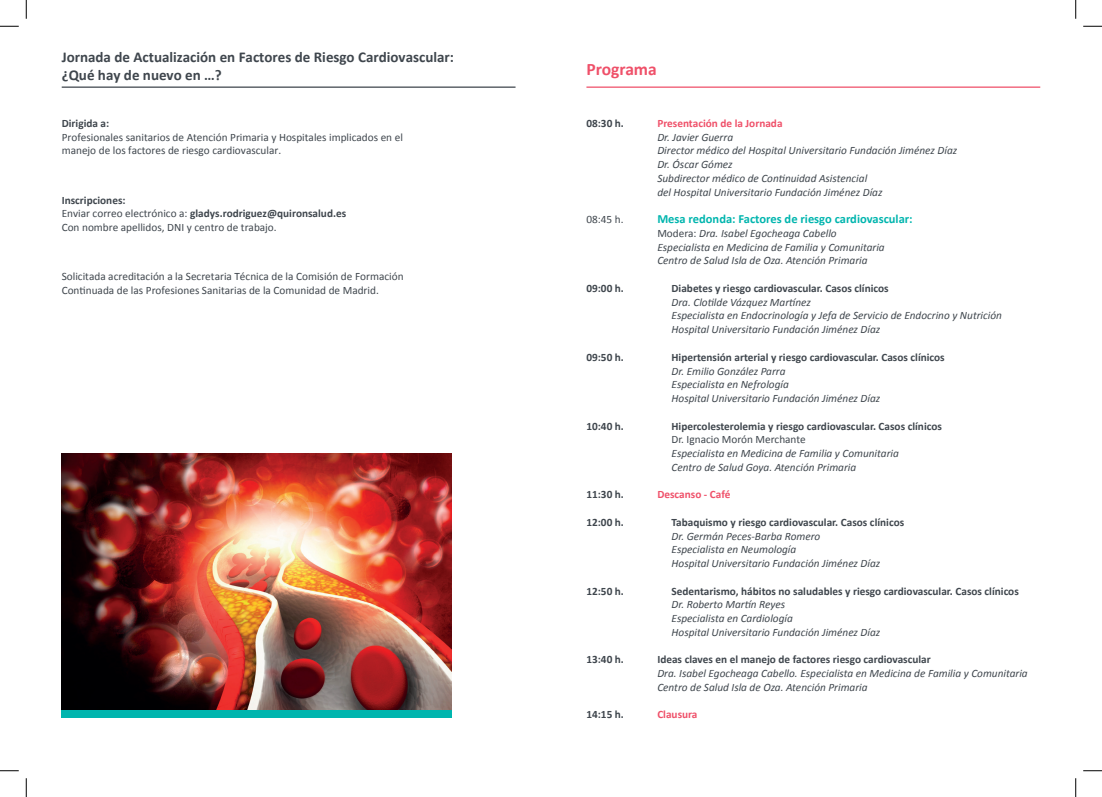
<style>
.page{position:relative;width:1102px;height:797px;background:#fff}
.page>*{position:absolute;margin:0;border:0;box-sizing:border-box;transform-origin:0 0}
.t1{font:700 17.5px "Calibri";color:#ef5069}
.t2{font:700 15px/17.5px "Calibri";color:#3f464d}
.t3{font:700 12.5px "Calibri";color:#00b5ae}
.t4{font:italic 11.25px/13.8px "Calibri";color:#3f464d}
.t5{font:700 11.25px "Calibri";color:#3f464d}
.t6{font:11.25px/13.8px "Calibri";color:#3f464d}
.t7{font:700 11.25px "Calibri";color:#ef5069}
.s1{font-weight:700}
.s2{font-weight:400}
.s3{font-style:normal}
</style>
<div class="page">
<hr style="left:586px;top:86px;width:454px;height:2px;background:#ef5069">
<img style="left:62px;top:453px;width:389px;height:257px">
<hr style="left:62px;top:86px;width:453px;height:2px;background:#3f464d">
<div style="left:62px;top:710px;width:389px;height:7px;background:#00b5ae"></div>
<svg style="left:0;top:25px;width:19px;height:2px"></svg>
<svg style="left:1083px;top:25px;width:18px;height:2px"></svg>
<svg style="left:0;top:770px;width:19px;height:1px"></svg>
<svg style="left:1083px;top:770px;width:18px;height:1px"></svg>
<svg style="left:25px;top:0;width:2px;height:19px"></svg>
<svg style="left:25px;top:778px;width:2px;height:19px"></svg>
<svg style="left:1075px;top:0;width:1px;height:19px"></svg>
<svg style="left:1075px;top:778px;width:1px;height:19px"></svg>
<p class="t2" style="left:62px;top:49px;width:394px">Jornada de Actualización en Factores de Riesgo Cardiovascular: ¿Qué hay de nuevo en …?</p>
<p class="t6" style="left:62px;top:116px;width:343px"><span class="s1">Dirigida a:<br></span>Profesionales sanitarios de Atención Primaria y Hospitales implicados en el manejo de los factores de riesgo cardiovascular.</p>
<p class="t5" style="left:62px;top:193px;width:65px">Inscripciones:</p>
<p class="t5" style="left:62px;top:206px;width:286px"><span class="s2">Enviar correo electrónico a:</span> gladys.rodriguez@quironsalud.es</p>
<p class="t6" style="left:62px;top:220px;width:216px">Con nombre apellidos, DNI y centro de trabajo.</p>
<p class="t6" style="left:62px;top:270px;width:343px">Solicitada acreditación a la Secretaria Técnica de la Comisión de Formación<br>Continuada de las Profesiones Sanitarias de la Comunidad de Madrid.</p>
<p class="t1" style="left:586px;top:58px;width:72px">Programa</p>
<p class="t5" style="left:586px;top:116px;width:39px">08:30 h.</p>
<p class="t7" style="left:657px;top:116px;width:127px">Presentación de la Jornada</p>
<p class="t4" style="left:657px;top:130px;width:301px">Dr. Javier Guerra<br>Director médico del Hospital Universitario Fundación Jiménez Díaz Dr. Óscar Gómez<br>Subdirector médico de Continuidad Asistencial<br>del Hospital Universitario Fundación Jiménez Díaz</p>
<p class="t6" style="left:586px;top:212px;width:39px">08:45 h.</p>
<p class="t3" style="left:657px;top:211px;width:257px">Mesa redonda: Factores de riesgo cardiovascular:</p>
<p class="t4" style="left:657px;top:226px;width:229px"><span class="s3">Modera:</span> Dra. Isabel Egocheaga Cabello<br>Especialista en Medicina de Familia y Comunitaria<br>Centro de Salud Isla de Oza. Atención Primaria</p>
<p class="t5" style="left:586px;top:281px;width:39px">09:00 h.</p>
<p class="t5" style="left:671px;top:281px;width:219px">Diabetes y riesgo cardiovascular. Casos clínicos</p>
<p class="t4" style="left:671px;top:295px;width:332px">Dra. Clotilde Vázquez Martínez<br>Especialista en Endocrinología y Jefa de Servicio de Endocrino y Nutrición<br>Hospital Universitario Fundación Jiménez Díaz</p>
<p class="t5" style="left:586px;top:350px;width:39px">09:50 h.</p>
<p class="t5" style="left:671px;top:350px;width:275px">Hipertensión arterial y riesgo cardiovascular. Casos clínicos</p>
<p class="t4" style="left:671px;top:363px;width:210px">Dr. Emilio González Parra<br>Especialista en Nefrología<br>Hospital Universitario Fundación Jiménez Díaz</p>
<p class="t5" style="left:586px;top:418px;width:39px">10:40 h.</p>
<p class="t5" style="left:671px;top:418px;width:272px">Hipercolesterolemia y riesgo cardiovascular. Casos clínicos</p>
<p class="t4" style="left:671px;top:432px;width:229px"><span class="s3">Dr. Ignacio Morón Merchante<br></span>Especialista en Medicina de Familia y Comunitaria<br>Centro de Salud Goya. Atención Primaria</p>
<p class="t5" style="left:586px;top:487px;width:39px">11:30 h.</p>
<p class="t7" style="left:657px;top:487px;width:75px">Descanso - Café</p>
<p class="t5" style="left:586px;top:515px;width:39px">12:00 h.</p>
<p class="t5" style="left:671px;top:515px;width:234px">Tabaquismo y riesgo cardiovascular. Casos clínicos</p>
<p class="t4" style="left:671px;top:528px;width:210px">Dr. Germán Peces-Barba Romero<br>Especialista en Neumología<br>Hospital Universitario Fundación Jiménez Díaz</p>
<p class="t5" style="left:586px;top:583px;width:39px">12:50 h.</p>
<p class="t5" style="left:671px;top:583px;width:349px">Sedentarismo, hábitos no saludables y riesgo cardiovascular. Casos clínicos</p>
<p class="t4" style="left:671px;top:597px;width:210px">Dr. Roberto Martín Reyes<br>Especialista en Cardiología<br>Hospital Universitario Fundación Jiménez Díaz</p>
<p class="t5" style="left:586px;top:652px;width:39px">13:40 h.</p>
<p class="t5" style="left:657px;top:652px;width:275px">Ideas claves en el manejo de factores riesgo cardiovascular</p>
<p class="t4" style="left:657px;top:666px;width:372px">Dra. Isabel Egocheaga Cabello. Especialista en Medicina de Familia y Comunitaria<br>Centro de Salud Isla de Oza. Atención Primaria</p>
<p class="t5" style="left:586px;top:707px;width:39px">14:15 h.</p>
<p class="t7" style="left:657px;top:707px;width:42px">Clausura</p>
</div>
